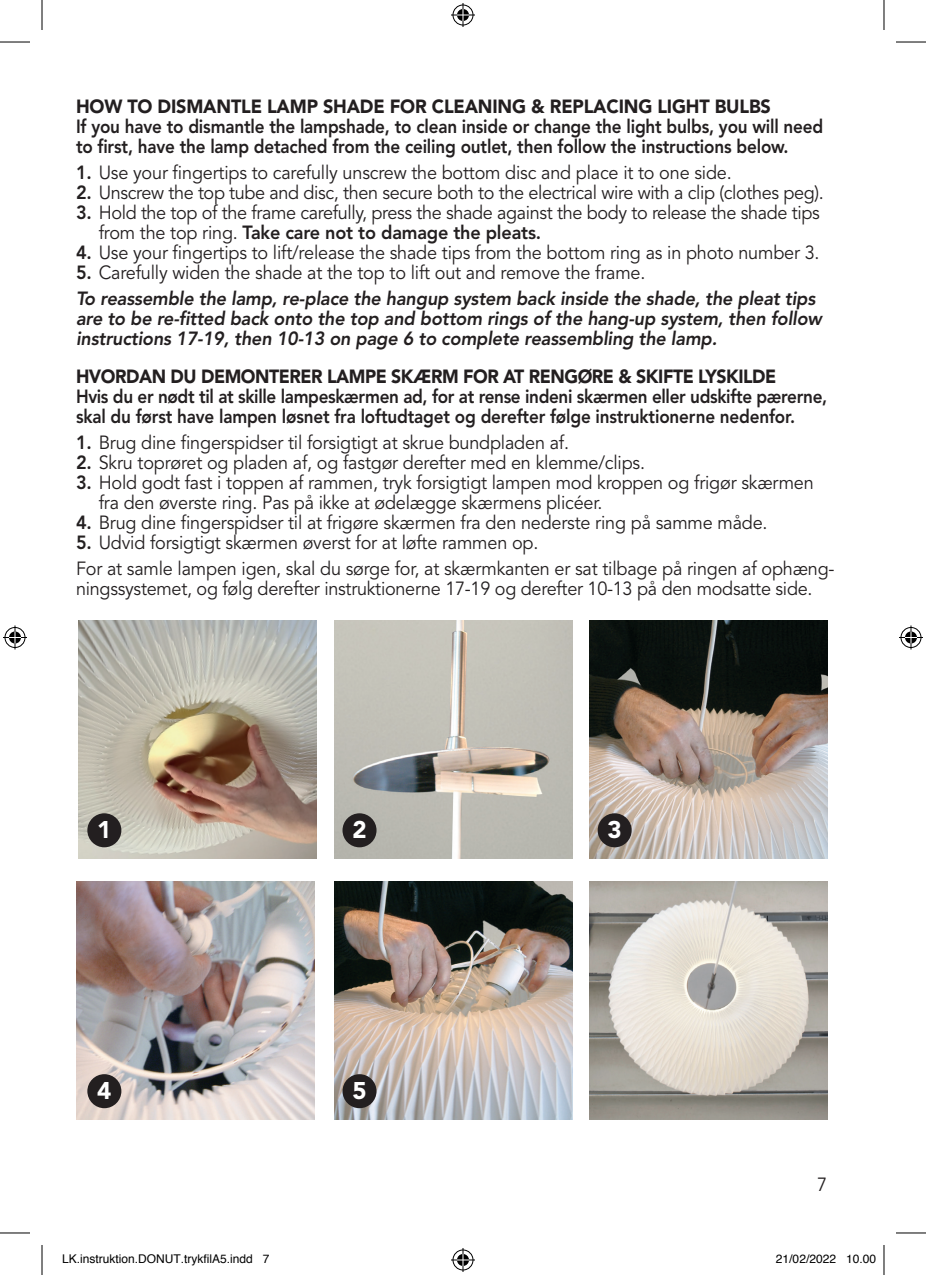
<style>
.page{position:relative;width:926px;height:1275px;background:#fff}
.page>*{position:absolute;margin:0;border:0;box-sizing:border-box;transform-origin:0 0}
.t1{font:900 24px "Avenir";color:#fff}
.t2{font:19px/20px "Avenir";letter-spacing:-.01em;color:#231f20;scale:.95 1}
.t3{font:800 19px/20px "Avenir";letter-spacing:-.01em;color:#231f20;scale:.9 1}
.t4{font:italic 800 19px/26px "Avenir";letter-spacing:-.01em;color:#231f20;scale:.95 1}
.t5{font:900 19px "Avenir";letter-spacing:-.025em;color:#231f20;scale:.93 1}
.t6{font:900 19px "Avenir";letter-spacing:-.025em;color:#231f20;scale:.95 1}
.t7{font:12px "Helvetica";color:#000}
.s1{font-weight:800}
.s2{font-style:normal}
.s3{font-weight:400;font-style:normal}
</style>
<div class="page">
<img style="left:79px;top:620px;width:238px;height:238px">
<img style="left:334px;top:620px;width:238px;height:238px">
<img style="left:589px;top:620px;width:238px;height:238px">
<img style="left:76px;top:881px;width:238px;height:238px">
<img style="left:334px;top:881px;width:238px;height:238px">
<img style="left:589px;top:881px;width:238px;height:238px">
<div style="left:342px;top:813px;width:34px;height:34px;background:#231f20;border-radius:50%"></div>
<div style="left:342px;top:1074px;width:34px;height:34px;background:#231f20;border-radius:50%"></div>
<div style="left:598px;top:813px;width:34px;height:34px;background:#231f20;border-radius:50%"></div>
<div style="left:87px;top:813px;width:34px;height:34px;background:#231f20;border-radius:50%"></div>
<div style="left:87px;top:1074px;width:34px;height:34px;background:#231f20;border-radius:50%"></div>
<hr style="left:0;top:42px;width:30px;height:1px;background:#000">
<hr style="left:896px;top:42px;width:30px;height:1px;background:#000">
<hr style="left:0;top:1232px;width:30px;height:1px;background:#000">
<hr style="left:896px;top:1232px;width:30px;height:1px;background:#000">
<hr style="left:42px;top:0;width:1px;height:30px;background:#000">
<hr style="left:42px;top:1245px;width:1px;height:30px;background:#000">
<hr style="left:884px;top:0;width:1px;height:30px;background:#000">
<hr style="left:884px;top:1245px;width:1px;height:30px;background:#000">
<svg style="left:451px;top:3px;width:24px;height:24px"></svg>
<svg style="left:451px;top:1248px;width:24px;height:24px"></svg>
<svg style="left:3px;top:625px;width:24px;height:24px"></svg>
<svg style="left:899px;top:625px;width:24px;height:24px"></svg>
<p class="t6" style="left:76px;top:95px;width:733px">HOW TO DISMANTLE LAMP SHADE FOR CLEANING &amp; REPLACING LIGHT BULBS</p>
<p class="t3" style="left:76px;top:116px;width:832px">If you have to dismantle the lampshade, to clean inside or change the light bulbs, you will need to first, have the lamp detached from the ceiling outlet, then follow the instructions below.</p>
<p class="t2" style="left:76px;top:163px;width:692px"><span class="s1">1.</span> Use your fingertips to carefully unscrew the bottom disc and place it to one side.</p>
<p class="t2" style="left:76px;top:183px;width:789px"><span class="s1">2.</span> Unscrew the top tube and disc, then secure both to the electrical wire with a clip (clothes peg).</p>
<p class="t2" style="left:99px;top:203px;width:761px;text-indent:-23px"><span class="s1">3.</span> Hold the top of the frame carefully, press the shade against the body to release the shade tips from the top ring. <span class="s1">Take care not to damage the pleats.</span></p>
<p class="t2" style="left:76px;top:243px;width:784px"><span class="s1">4.</span> Use your fingertips to lift/release the shade tips from the bottom ring as in photo number 3.</p>
<p class="t4" style="left:76px;top:260px;width:780px"><span class="s2">5.</span> <span class="s3">Carefully widen the shade at the top to lift out and remove the frame.<br></span>To reassemble the lamp, re-place the hangup system back inside the shade, the pleat tips</p>
<p class="t4" style="left:76px;top:309px;width:787px;line-height:20px">are to be re-fitted back onto the top and bottom rings of the hang-up system, then follow instructions 17-19, then 10-13 on page 6 to complete reassembling the lamp.</p>
<p class="t5" style="left:76px;top:364px;width:754px">HVORDAN DU DEMONTERER LAMPE SKÆRM FOR AT RENGØRE &amp; SKIFTE LYSKILDE</p>
<p class="t3" style="left:76px;top:386px;width:836px">Hvis du er nødt til at skille lampeskærmen ad, for at rense indeni skærmen eller udskifte pærerne, skal du først have lampen løsnet fra loftudtaget og derefter følge instruktionerne nedenfor.</p>
<p class="t2" style="left:76px;top:432px;width:520px"><span class="s1">1.</span> Brug dine fingerspidser til forsigtigt at skrue bundpladen af.</p>
<p class="t2" style="left:76px;top:452px;width:601px"><span class="s1">2.</span> Skru toprøret og pladen af, og fastgør derefter med en klemme/clips.</p>
<p class="t2" style="left:99px;top:472px;width:754px;text-indent:-23px"><span class="s1">3.</span> Hold godt fast i toppen af rammen, tryk forsigtigt lampen mod kroppen og frigør skærmen fra den øverste ring. Pas på ikke at ødelægge skærmens plicéer.</p>
<p class="t2" style="left:76px;top:512px;width:729px"><span class="s1">4.</span> Brug dine fingerspidser til at frigøre skærmen fra den nederste ring på samme måde.</p>
<p class="t2" style="left:76px;top:529px;width:798px;line-height:26px"><span class="s1">5.</span> Udvid forsigtigt skærmen øverst for at løfte rammen op.<br>For at samle lampen igen, skal du sørge for, at skærmkanten er sat tilbage på ringen af ophæng-</p>
<p class="t2" style="left:76px;top:578px;width:777px">ningssystemet, og følg derefter instruktionerne 17-19 og derefter 10-13 på den modsatte side.</p>
<p class="t1" style="left:97px;top:815px;width:16px">1</p>
<p class="t1" style="left:607px;top:815px;width:16px">3</p>
<p class="t1" style="left:352px;top:815px;width:16px">2</p>
<p class="t1" style="left:97px;top:1076px;width:16px">4</p>
<p class="t1" style="left:352px;top:1076px;width:16px">5</p>
<p class="t2" style="left:817px;top:1174px;width:12px">7</p>
<p class="t7" style="left:62px;top:1249px;width:209px">LK.instruktion.DONUT.trykfilA5.indd 7</p>
<p class="t7" style="left:776px;top:1249px;width:102px">21/02/2022 10.00</p>
</div>
